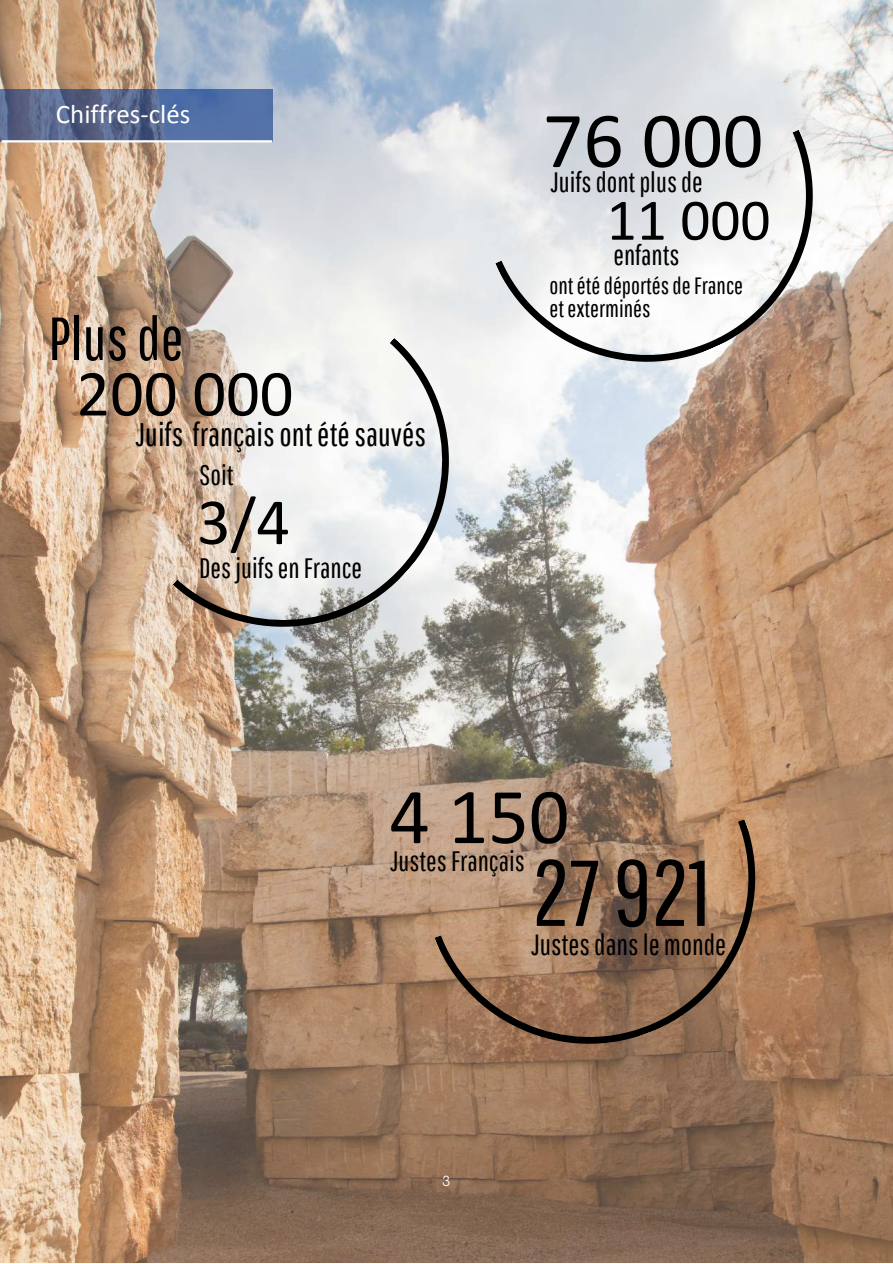
<style>
.page{position:relative;width:893px;height:1264px;background:#fff}
.page>*{position:absolute;margin:0;border:0;box-sizing:border-box;transform-origin:0 0}
.t1{font:93px "Pathway Gothic One";color:#000}
.t2{font:79.8px "Calibri";color:#000}
.t3{font:66.3px "Calibri";color:#000}
.t4{font:60.75px "Pathway Gothic One";color:#000}
.t5{font:59.25px "Calibri";color:#000}
.t6{font:32.55px "Pathway Gothic One";color:#000}
.t7{font:29.25px "Pathway Gothic One";color:#000}
.t8{font:28.05px "Pathway Gothic One";color:#000}
.t9{font:27px "Calibri";color:#fff}
.t10{font:23.55px/23.5px "Pathway Gothic One";color:#000}
.t11{font:300 15px "Cerebri Sans";color:#fff}
</style>
<div class="page">
<img style="left:0;top:0;width:892px;height:1262px">
<svg style="left:0;top:89px;width:272px;height:53px;background:#546894"></svg>
<hr style="left:2px;top:140px;width:269px;height:2px;background:#fff">
<svg style="left:434px;top:819px;width:369px;height:273px;background:#9e795c"></svg>
<svg style="left:173px;top:338px;width:344px;height:357px"></svg>
<svg style="left:495px;top:129px;width:370px;height:285px"></svg>
<p class="t9" style="left:56px;top:102px;width:136px">Chiffres-clés</p>
<h3 class="t4" style="left:48px;top:302px;width:137px">Plusde</h3>
<h3 class="t3" style="left:76px;top:366px;width:218px">200 000</h3>
<p class="t6" style="left:136px;top:415px;width:292px">Juifs françaisontétésauvés</p>
<p class="t8" style="left:199px;top:458px;width:36px">Soit</p>
<h3 class="t3" style="left:197px;top:494px;width:94px">3/4</h3>
<p class="t8" style="left:199px;top:551px;width:164px">DesjuifsenFrance</p>
<h2 class="t2" style="left:542px;top:107px;width:222px">76 000</h2>
<h3 class="t5" style="left:606px;top:195px;width:165px">11 000</h3>
<p class="t8" style="left:550px;top:165px;width:154px">Juifsdontplusde</p>
<p class="t8" style="left:613px;top:238px;width:68px">enfants</p>
<p class="t10" style="left:549px;top:273px;width:195px">ontétédéportésdeFrance etexterminés</p>
<h2 class="t2" style="left:389px;top:783px;width:181px">4 150</h2>
<p class="t8" style="left:390px;top:844px;width:136px">JustesFrançais</p>
<h1 class="t1" style="left:532px;top:837px;width:180px">27 921</h1>
<p class="t7" style="left:531px;top:927px;width:197px">Justesdanslemonde</p>
<p class="t11" style="left:442px;top:1171px;width:10px">3</p>
</div>
